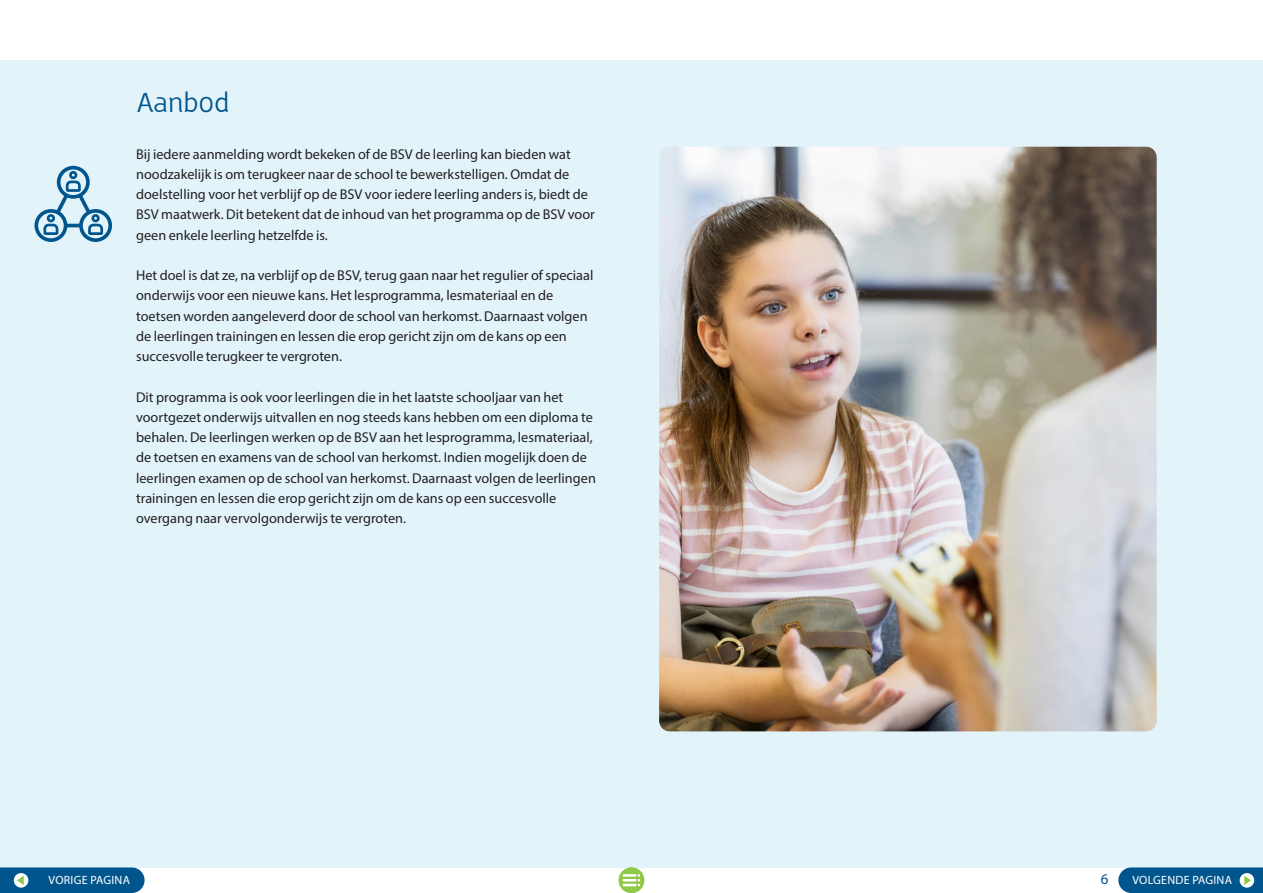
<style>
.page{position:relative;width:1263px;height:893px;background:#fff}
.page>*{position:absolute;margin:0;border:0;box-sizing:border-box;transform-origin:0 0}
.t1{font:30px "Halvorsen";letter-spacing:-.015em;color:#00558c}
.t2{font:15px "Myriad Pro";color:#00558c}
.plat{font:14.25px/20.2px "Myriad Pro";color:#231f20}
.t3{font:12px "Myriad Pro";letter-spacing:.02em;color:#fff}
</style>
<div class="page">
<div style="left:0;top:60px;width:1263px;height:807px;background:#e2f4fa"></div>
<div style="left:619px;top:867px;width:25px;height:26px;background:#90c848;border-radius:50%"></div>
<svg style="left:623px;top:874px;width:17px;height:12px"></svg>
<svg style="left:1118px;top:867px;width:145px;height:26px;background:#136293"></svg>
<svg style="left:0;top:867px;width:145px;height:26px;background:#136293"></svg>
<img style="left:659px;top:147px;width:498px;height:584px">
<svg style="left:34px;top:166px;width:78px;height:76px"></svg>
<p class="t1" style="left:136px;top:87px;width:96px">Aanbod</p>
<p class="plat" style="left:136px;top:144px;width:460px">Bij iedere aanmelding wordt bekeken of de BSV de leerling kan bieden wat noodzakelijk is om terugkeer naar de school te bewerkstelligen. Omdat de doelstelling voor het verblijf op de BSV voor iedere leerling anders is, biedt de BSV maatwerk. Dit betekent dat de inhoud van het programma op de BSV voor geen enkele leerling hetzelfde is.</p>
<p class="plat" style="left:136px;top:265px;width:459px">Het doel is dat ze, na verblijf op de BSV, terug gaan naar het regulier of speciaal onderwijs voor een nieuwe kans. Het lesprogramma, lesmateriaal en de toetsen worden aangeleverd door de school van herkomst. Daarnaast volgen de leerlingen trainingen en lessen die erop gericht zijn om de kans op een succesvolle terugkeer te vergroten.</p>
<p class="plat" style="left:136px;top:387px;width:461px">Dit programma is ook voor leerlingen die in het laatste schooljaar van het voortgezet onderwijs uitvallen en nog steeds kans hebben om een diploma te behalen. De leerlingen werken op de BSV aan het lesprogramma, lesmateriaal, de toetsen en examens van de school van herkomst. Indien mogelijk doen de leerlingen examen op de school van herkomst. Daarnaast volgen de leerlingen trainingen en lessen die erop gericht zijn om de kans op een succesvolle overgang naar vervolgonderwijs te vergroten.</p>
<p class="t3" style="left:49px;top:872px;width:83px">VORIGE PAGINA</p>
<p class="t2" style="left:1101px;top:870px;width:9px">6</p>
<p class="t3" style="left:1132px;top:872px;width:101px">VOLGENDE PAGINA</p>
</div>
